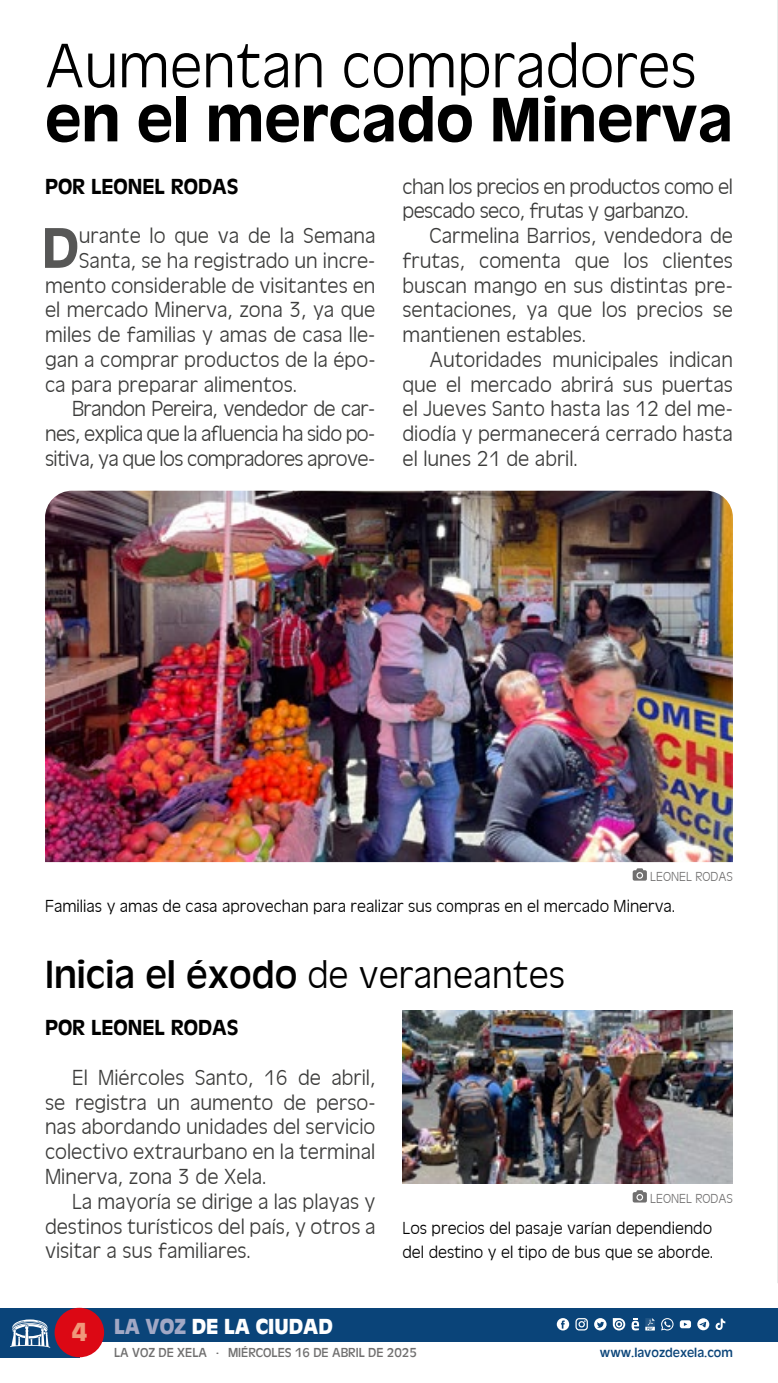
<style>
.page{position:relative;width:778px;height:1383px;background:#fff}
.page>*{position:absolute;margin:0;border:0;box-sizing:border-box;transform-origin:0 0}
.t1{font:300 65.25px "Antique Oli";color:#000}
.t2{font:500 65.25px "Antique Oli";color:#000}
.t3{font:500 59.62px "Antique Oli";color:#575756}
.t4{font:40.5px "Antique Oli";color:#000}
.t5{font:700 27px "Antique Oli";color:#f0977a}
.t6{font:300 22.5px/24.8px "Antique Oli";color:#3c3c3b;text-align:justify}
.t7{font:300 22.5px/24.8px "Antique Oli";letter-spacing:-.025em;color:#3c3c3b}
.t8{font:500 22.5px "Antique Oli";color:#000}
.t9{font:700 22.5px "Antique Oli";color:#fff}
.t10{font:300 18px/24.8px "Antique Oli";color:#000}
.t11{font:13.5px "Antique Oli";color:#706f6f}
.t12{font:300 13.5px "Antique Oli";color:#706f6f}
.t13{font:13.5px "Antique Oli";color:#0a4479}
.s1{font-weight:300}
.s2{color:#a2a8c5}
</style>
<div class="page">
<div style="left:67px;top:1307px;width:711px;height:34px;background:#0a4479"></div>
<svg style="left:556px;top:1318px;width:13px;height:12px"></svg>
<svg style="left:594px;top:1318px;width:12px;height:12px"></svg>
<svg style="left:613px;top:1318px;width:12px;height:12px"></svg>
<svg style="left:661px;top:1318px;width:12px;height:12px"></svg>
<svg style="left:645px;top:1318px;width:10px;height:12px"></svg>
<svg style="left:575px;top:1318px;width:13px;height:12px"></svg>
<svg style="left:631px;top:1318px;width:8px;height:13px"></svg>
<svg style="left:679px;top:1320px;width:12px;height:8px"></svg>
<svg style="left:697px;top:1318px;width:28px;height:12px"></svg>
<div style="left:0;top:1307px;width:79px;height:50px;background:#0a4479"></div>
<div style="left:55px;top:1307px;width:49px;height:50px;background:#dc0814;border-radius:50%"></div>
<svg style="left:10px;top:1319px;width:40px;height:28px"></svg>
<svg style="left:777px;top:0;width:1px;height:1282px"></svg>
<img style="left:45px;top:490px;width:688px;height:372px">
<svg style="left:632px;top:868px;width:15px;height:12px"></svg>
<svg style="left:632px;top:1190px;width:15px;height:12px"></svg>
<img style="left:402px;top:1010px;width:331px;height:173px">
<h1 class="t1" style="left:45px;top:31px;width:653px">Aumentan compradores</h1>
<h1 class="t2" style="left:45px;top:83px;width:689px">en el mercado Minerva</h1>
<p class="t8" style="left:45px;top:173px;width:195px">POR LEONEL RODAS</p>
<h2 class="t3" style="left:42px;top:214px;width:39px">D</h2>
<p class="t6" style="left:79px;top:224px;width:298px">urante lo que va de la Semana</p>
<p class="t6" style="left:79px;top:249px;width:298px">Santa, se ha registrado un incre-</p>
<p class="t6" style="left:45px;top:273px;width:332px">mento considerable de visitantes en</p>
<p class="t6" style="left:45px;top:298px;width:332px">el mercado Minerva, zona 3, ya que</p>
<p class="t6" style="left:45px;top:323px;width:332px">miles de familias y amas de casa lle-</p>
<p class="t6" style="left:45px;top:348px;width:332px">gan a comprar productos de la épo-</p>
<p class="t6" style="left:45px;top:372px;width:253px">ca para preparar alimentos.</p>
<p class="t7" style="left:72px;top:397px;width:305px">Brandon Pereira, vendedor de car-</p>
<p class="t7" style="left:45px;top:422px;width:332px">nes, explica que la afluencia ha sido po-</p>
<p class="t7" style="left:45px;top:447px;width:332px">sitiva, ya que los compradores aprove-</p>
<p class="t7" style="left:402px;top:174px;width:332px">chan los precios en productos como el pescado seco, frutas y garbanzo.</p>
<p class="t6" style="left:402px;top:224px;width:332px;text-indent:27px">Carmelina Barrios, vendedora de frutas, comenta que los clientes buscan mango en sus distintas pre&shy;sentaciones, ya que los precios se mantienen estables.</p>
<p class="t6" style="left:402px;top:348px;width:332px;text-indent:27px">Autoridades municipales indican que el mercado abrirá sus puertas el Jueves Santo hasta las 12 del me&shy;diodía y permanecerá cerrado hasta el lunes 21 de abril.</p>
<p class="t12" style="left:650px;top:869px;width:84px">LEONEL RODAS</p>
<p class="t10" style="left:45px;top:893px;width:631px">Familias y amas de casa aprovechan para realizar sus compras en el mercado Minerva.</p>
<h3 class="t4" style="left:45px;top:951px;width:521px">Inicia el éxodo <span class="s1">de veraneantes</span></h3>
<p class="t8" style="left:45px;top:1015px;width:195px">POR LEONEL RODAS</p>
<p class="t6" style="left:45px;top:1065px;width:332px;text-indent:27px">El Miércoles Santo, 16 de abril, se registra un aumento de perso&shy;nas abordando unidades del servicio colectivo extraurbano en la terminal Minerva, zona 3 de Xela.</p>
<p class="t6" style="left:45px;top:1189px;width:332px;text-indent:27px">La mayoría se dirige a las playas y destinos turísticos del país, y otros a visitar a sus familiares.</p>
<p class="t12" style="left:650px;top:1190px;width:84px">LEONEL RODAS</p>
<p class="t10" style="left:402px;top:1215px;width:312px">Los precios del pasaje varían dependiendo del destino y el tipo de bus que se aborde.</p>
<p class="t5" style="left:71px;top:1316px;width:18px">4</p>
<p class="t9" style="left:114px;top:1313px;width:220px"><span class="s2">LA VOZ</span> DE LA CIUDAD</p>
<p class="t11" style="left:114px;top:1345px;width:304px">LA VOZ DE XELA · MIÉRCOLES 16 DE ABRIL DE 2025</p>
<p class="t13" style="left:600px;top:1345px;width:135px">www.lavozdexela.com</p>
</div>
